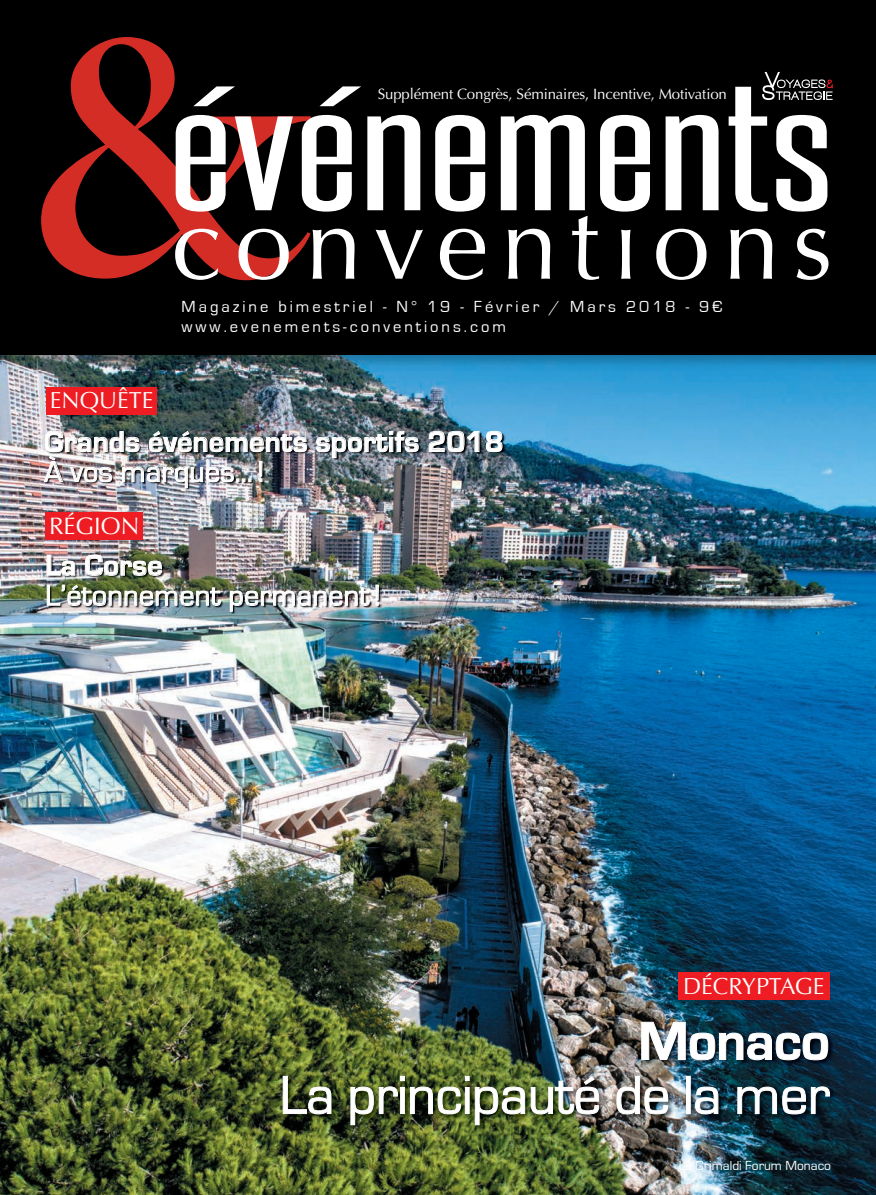
<style>
.page{position:relative;width:876px;height:1195px;background:#fff}
.page>*{position:absolute;margin:0;border:0;box-sizing:border-box;transform-origin:0 0}
.t1{font:55.8px "Eurostile";letter-spacing:-.01em;color:#fff}
.t2{font:700 55.8px "Eurostile";letter-spacing:-.01em;color:#fff}
.t3{font:700 30px "Eurostile";letter-spacing:.01em;color:#fff}
.t4{font:30px "Eurostile";letter-spacing:.01em;color:#fff}
.t5{font:23.85px "Optima";color:#fff}
.t6{font:23.25px "Optima";color:#fff}
.t7{font:16.5px/19.8px "Eurostile";letter-spacing:.18em;color:#fff}
.t8{font:15px "Optima";letter-spacing:-.01em;color:#fff}
.t9{font:13.5px "Eurostile";color:#fff}
</style>
<div class="page">
<img style="left:0;top:355px;width:875px;height:839px">
<div style="left:0;top:0;width:875px;height:355px;background:#000"></div>
<svg style="left:41px;top:37px;width:269px;height:243px"></svg>
<svg style="left:175px;top:229px;width:43px;height:51px"></svg>
<svg style="left:238px;top:229px;width:50px;height:51px"></svg>
<svg style="left:312px;top:229px;width:42px;height:50px"></svg>
<svg style="left:375px;top:230px;width:48px;height:49px"></svg>
<svg style="left:440px;top:229px;width:45px;height:51px"></svg>
<svg style="left:656px;top:229px;width:50px;height:51px"></svg>
<svg style="left:730px;top:229px;width:41px;height:50px"></svg>
<svg style="left:796px;top:229px;width:32px;height:51px"></svg>
<svg style="left:302px;top:86px;width:59px;height:125px"></svg>
<svg style="left:175px;top:86px;width:118px;height:125px"></svg>
<svg style="left:367px;top:115px;width:53px;height:95px"></svg>
<svg style="left:435px;top:115px;width:50px;height:96px"></svg>
<svg style="left:500px;top:115px;width:149px;height:165px"></svg>
<svg style="left:665px;top:115px;width:53px;height:95px"></svg>
<img style="left:48px;top:555px;width:333px;height:59px">
<svg style="left:47px;top:554px;width:28px;height:21px"></svg>
<img style="left:85px;top:554px;width:77px;height:21px">
<img style="left:47px;top:584px;width:174px;height:21px">
<img style="left:230px;top:587px;width:139px;height:24px">
<div style="left:375px;top:585px;width:3px;height:15px;border:1px solid #fff"></div>
<div style="left:677px;top:971px;width:152px;height:28px;background:#ee1d23"></div>
<div style="left:46px;top:387px;width:111px;height:27px;background:#ee1d23"></div>
<img style="left:45px;top:431px;width:460px;height:59px">
<svg style="left:316px;top:431px;width:102px;height:27px;background:#6c757b"></svg>
<svg style="left:428px;top:431px;width:51px;height:21px"></svg>
<svg style="left:485px;top:431px;width:17px;height:21px"></svg>
<img style="left:44px;top:430px;width:263px;height:58px">
<div style="left:259px;top:461px;width:3px;height:15px;border:1px solid #fff"></div>
<img style="left:280px;top:1019px;width:556px;height:112px">
<img style="left:640px;top:1021px;width:188px;height:39px">
<svg style="left:282px;top:1075px;width:49px;height:39px;background:#505c3b"></svg>
<img style="left:350px;top:1075px;width:249px;height:49px">
<svg style="left:616px;top:1075px;width:52px;height:39px;background:#6c6b68"></svg>
<div style="left:686px;top:1075px;width:4px;height:38px;border:1px solid #fff"></div>
<svg style="left:694px;top:1086px;width:24px;height:28px"></svg>
<svg style="left:736px;top:1085px;width:93px;height:29px;background:#304651"></svg>
<div style="left:45px;top:512px;width:98px;height:28px;background:#ee1d23"></div>
<svg style="left:728px;top:72px;width:104px;height:139px"></svg>
<svg style="left:0;top:1191px;width:3px;height:4px"></svg>
<svg style="left:872px;top:1191px;width:4px;height:4px"></svg>
<p class="t8" style="left:377px;top:85px;width:350px">Supplément Congrès, Séminaires, Incentive, Motivation</p>
<p class="t7" style="left:181px;top:296px;width:542px">Magazine bimestriel - N° 19 - Février / Mars 2018 - 9€ www.evenements-conventions.com</p>
<h3 class="t6" style="left:50px;top:387px;width:105px">ENQUÊTE</h3>
<h2 class="t3" style="left:44px;top:425px;width:460px">Grands événements sportifs 2018</h2>
<h2 class="t4" style="left:44px;top:455px;width:221px">À vos marques… !</h2>
<h3 class="t5" style="left:49px;top:512px;width:92px">RÉGION</h3>
<h2 class="t3" style="left:45px;top:549px;width:119px">La Corse</h2>
<h2 class="t4" style="left:45px;top:579px;width:337px">L’étonnement permanent !</h2>
<h3 class="t6" style="left:682px;top:971px;width:143px">DÉCRYPTAGE</h3>
<h1 class="t2" style="left:638px;top:1010px;width:193px">Monaco</h1>
<h1 class="t1" style="left:279px;top:1064px;width:551px">La principauté de la mer</h1>
<p class="t9" style="left:678px;top:1158px;width:154px">Le Grimaldi Forum Monaco</p>
</div>
